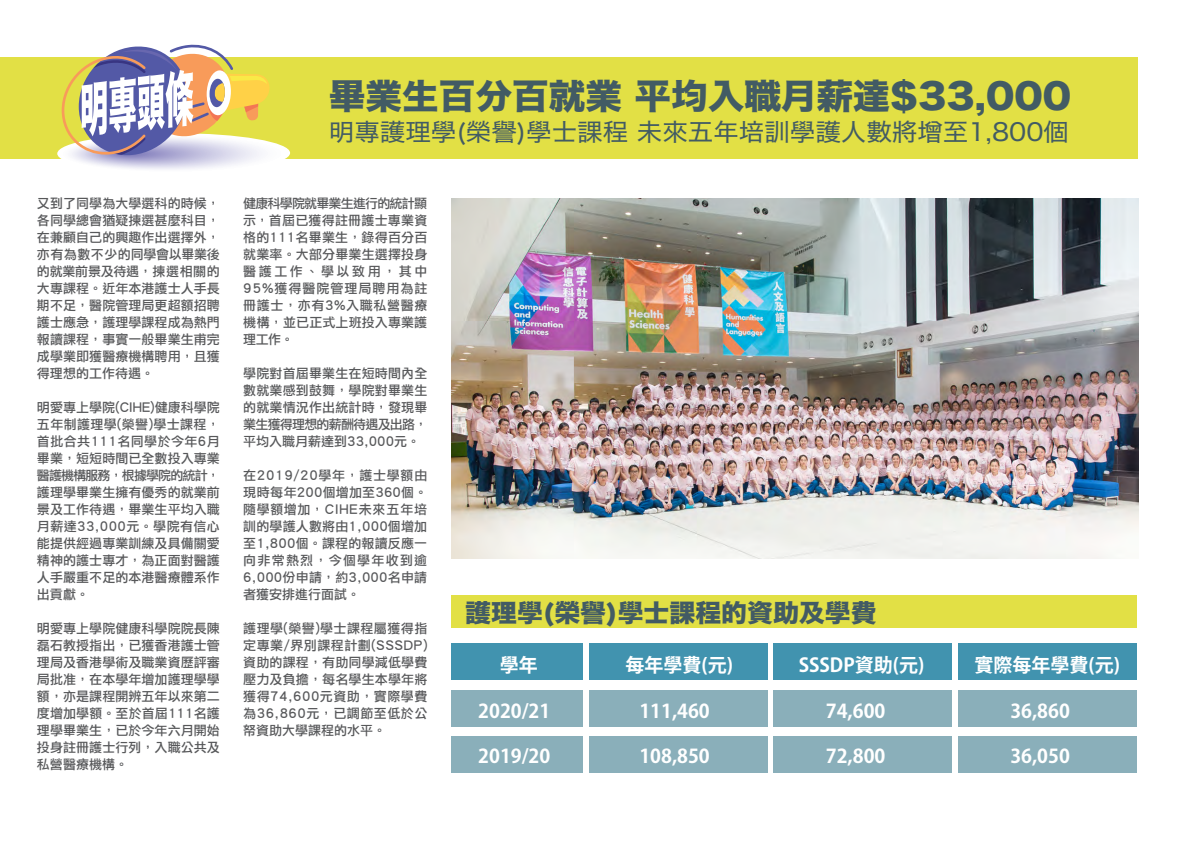
<style>
.page{position:relative;width:1191px;height:842px;background:#fff}
.page>*{position:absolute;margin:0;border:0;box-sizing:border-box;transform-origin:0 0}
.t1{font:34.6px "Hira Kaku Std W8";color:#425b64;scale:1.06 1}
.t2{font:24.6px "Hiragino Sans W8";color:#425b64;scale:1.05 1}
.t3{font:24.3px "Hiragino Sans W4";color:#425b64;scale:1.05 1}
.t4{font:700 19px "Koz Go Pr 6 N";color:#fff}
.t5{font:13px/17px "Li Hei Pro";letter-spacing:.005em;color:#57585a;text-align:justify}
</style>
<div class="page">
<div style="left:0;top:57px;width:1137px;height:102px;background:#e2e045"></div>
<svg style="left:57px;top:44px;width:233px;height:125px"></svg>
<div style="left:451px;top:595px;width:685px;height:33px;background:#e2e045"></div>
<div style="left:451px;top:643px;width:132px;height:37px;background:#4193af"></div>
<div style="left:451px;top:690px;width:132px;height:37px;background:#8aafba"></div>
<div style="left:451px;top:735px;width:132px;height:37px;background:#8aafba"></div>
<div style="left:589px;top:643px;width:178px;height:37px;background:#4193af"></div>
<div style="left:589px;top:690px;width:178px;height:37px;background:#8aafba"></div>
<div style="left:589px;top:735px;width:178px;height:37px;background:#8aafba"></div>
<div style="left:773px;top:643px;width:178px;height:37px;background:#4193af"></div>
<div style="left:773px;top:690px;width:178px;height:37px;background:#8aafba"></div>
<div style="left:773px;top:735px;width:178px;height:37px;background:#8aafba"></div>
<div style="left:958px;top:643px;width:179px;height:37px;background:#4193af"></div>
<div style="left:958px;top:690px;width:179px;height:37px;background:#8aafba"></div>
<div style="left:958px;top:735px;width:179px;height:37px;background:#8aafba"></div>
<img style="left:451px;top:198px;width:687px;height:360px">
<p class="t5" style="left:37px;top:195px;width:184px">又到了同學為大學選科的時候，各同學總會猶疑揀選甚麼科目，在兼顧自己的興趣作出選擇外，亦有為數不少的同學會以畢業後的就業前景及待遇，揀選相關的大專課程。近年本港護士人手長期不足，醫院管理局更超額招聘護士應急，護理學課程成為熱門報讀課程，事實一般畢業生甫完成學業即獲醫療機構聘用，且獲得理想的工作待遇。</p>
<p class="t5" style="left:37px;top:399px;width:184px">明愛專上學院(CIHE)健康科學院五年制護理學(榮譽)學士課程，首批合共111名同學於今年6月畢業，短短時間已全數投入專業醫護機構服務，根據學院的統計，護理學畢業生擁有優秀的就業前景及工作待遇，畢業生平均入職月薪達33,000元。學院有信心能提供經過專業訓練及具備關愛精神的護士專才，為正面對醫護人手嚴重不足的本港醫療體系作出貢獻。</p>
<p class="t5" style="left:37px;top:620px;width:184px">明愛專上學院健康科學院院長陳磊石教授指出，已獲香港護士管理局及香港學術及職業資歷評審局批准，在本學年增加護理學學額，亦是課程開辨五年以來第二度增加學額。至於首屆111名護理學畢業生，已於今年六月開始投身註冊護士行列，入職公共及私營醫療機構。</p>
<h1 class="t1" style="left:329px;top:76px;width:701px">畢業生百分百就業 平均入職月薪達$33,000</h1>
<h3 class="t3" style="left:329px;top:110px;width:706px">明專護理學(榮譽)學士課程 未來五年培訓學護人數將增至1,800個</h3>
<p class="t5" style="left:243px;top:195px;width:186px">健康科學院就畢業生進行的統計顯示，首屆已獲得註冊護士專業資格的111名畢業生，錄得百分百就業率。大部分畢業生選擇投身醫護工作、學以致用，其中95%獲得醫院管理局聘用為註冊護士，亦有3%入職私營醫療機構，並已正式上班投入專業護理工作。</p>
<p class="t5" style="left:243px;top:365px;width:186px">學院對首屆畢業生在短時間內全數就業感到鼓舞，學院對畢業生的就業情況作出統計時，發現畢業生獲得理想的薪酬待遇及出路，平均入職月薪達到33,000元。</p>
<p class="t5" style="left:243px;top:467px;width:186px">在2019/20學年，護士學額由現時每年200個增加至360個。隨學額增加，CIHE未來五年培訓的學護人數將由1,000個增加至1,800個。課程的報讀反應一向非常熱烈，今個學年收到逾6,000份申請，約3,000名申請者獲安排進行面試。</p>
<p class="t5" style="left:243px;top:620px;width:186px">護理學(榮譽)學士課程屬獲得指定專業/界別課程計劃(SSSDP)資助的課程，有助同學減低學費壓力及負擔，每名學生本學年將獲得74,600元資助，實際學費為36,860元，已調節至低於公帑資助大學課程的水平。</p>
<h2 class="t2" style="left:465px;top:599px;width:393px">護理學(榮譽)學士課程的資助及學費</h2>
<h3 class="t4" style="left:500px;top:654px;width:40px">學年</h3>
<h3 class="t4" style="left:478px;top:701px;width:74px">2020/21</h3>
<h3 class="t4" style="left:478px;top:745px;width:74px">2019/20</h3>
<h3 class="t4" style="left:625px;top:654px;width:109px">每年學費(元)</h3>
<h3 class="t4" style="left:798px;top:654px;width:127px">SSSDP資助(元)</h3>
<h3 class="t4" style="left:974px;top:654px;width:147px">實際每年學費(元)</h3>
<h3 class="t4" style="left:639px;top:701px;width:72px">111,460</h3>
<h3 class="t4" style="left:639px;top:745px;width:72px">108,850</h3>
<h3 class="t4" style="left:826px;top:701px;width:61px">74,600</h3>
<h3 class="t4" style="left:826px;top:745px;width:61px">72,800</h3>
<h3 class="t4" style="left:1010px;top:701px;width:61px">36,860</h3>
<h3 class="t4" style="left:1010px;top:745px;width:61px">36,050</h3>
</div>
